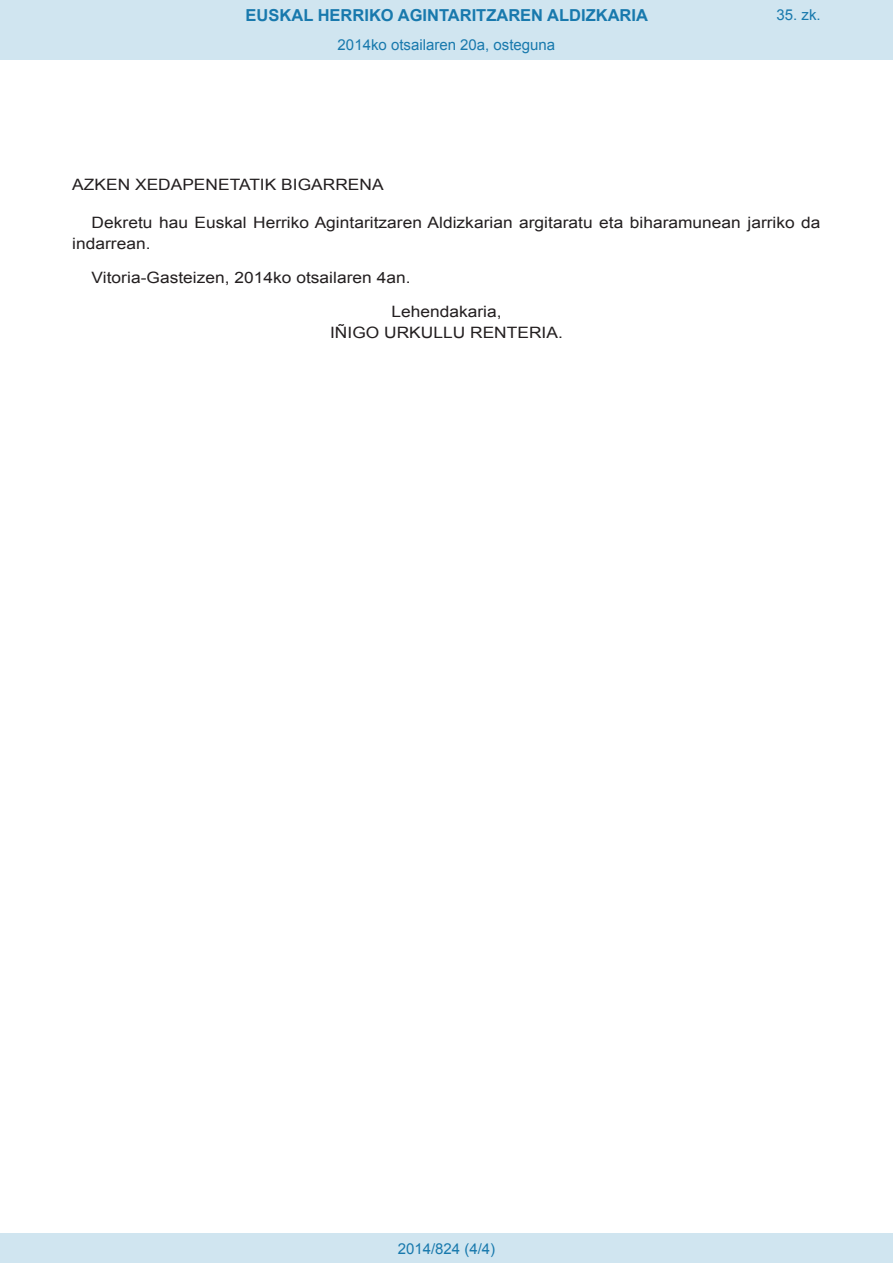
<style>
.page{position:relative;width:893px;height:1263px;background:#fff}
.page>*{position:absolute;margin:0;border:0;box-sizing:border-box;transform-origin:0 0}
.t1{font:700 16.5px "Arial";color:#1879ad}
.BOPVDetalle{font:15.6px/21px "Arial";color:#231f20;scale:1.11 1}
.BOPVFirmaLugFec{font:15.6px "Arial";color:#231f20;scale:1.11 1}
.BOPVDisposicion{font:15.6px "Arial";color:#231f20;scale:1.11 1}
.BOPVNombreLehen1{font:15.6px "Arial";color:#231f20;scale:1.11 1}
.BOPVPuestoLehen1{font:15.6px "Arial";color:#231f20;scale:1.11 1}
.Paginacion_Centro{font:15px "Arial";color:#1879ad}
</style>
<div class="page">
<div style="left:0;top:0;width:893px;height:60px;background:#d0e5f0"></div>
<div style="left:0;top:1233px;width:893px;height:30px;background:#d0e5f0"></div>
<p class="t1" style="left:246px;top:4px;width:404px">EUSKAL HERRIKO AGINTARITZAREN ALDIZKARIA</p>
<p class="Paginacion_Centro" style="left:338px;top:35px;width:219px">2014ko otsailaren 20a, osteguna</p>
<p class="Paginacion_Centro" style="left:776px;top:5px;width:46px">35. zk.</p>
<p class="BOPVDisposicion" style="left:72px;top:175px;width:282px">AZKEN XEDAPENETATIK BIGARRENA</p>
<p class="BOPVDetalle" style="left:72px;top:213px;width:676px;text-indent:19px">Dekretu hau Euskal Herriko Agintaritzaren Aldizkarian argitaratu eta biharamunean jarriko da indarrean.</p>
<p class="BOPVFirmaLugFec" style="left:92px;top:267px;width:289px">Vitoria-Gasteizen, 2014ko otsailaren 4an.</p>
<p class="BOPVPuestoLehen1" style="left:391px;top:301px;width:101px">Lehendakaria,</p>
<p class="BOPVNombreLehen1" style="left:330px;top:322px;width:211px">IÑIGO URKULLU RENTERIA.</p>
<p class="Paginacion_Centro" style="left:398px;top:1238px;width:99px">2014/824 (4/4)</p>
</div>
